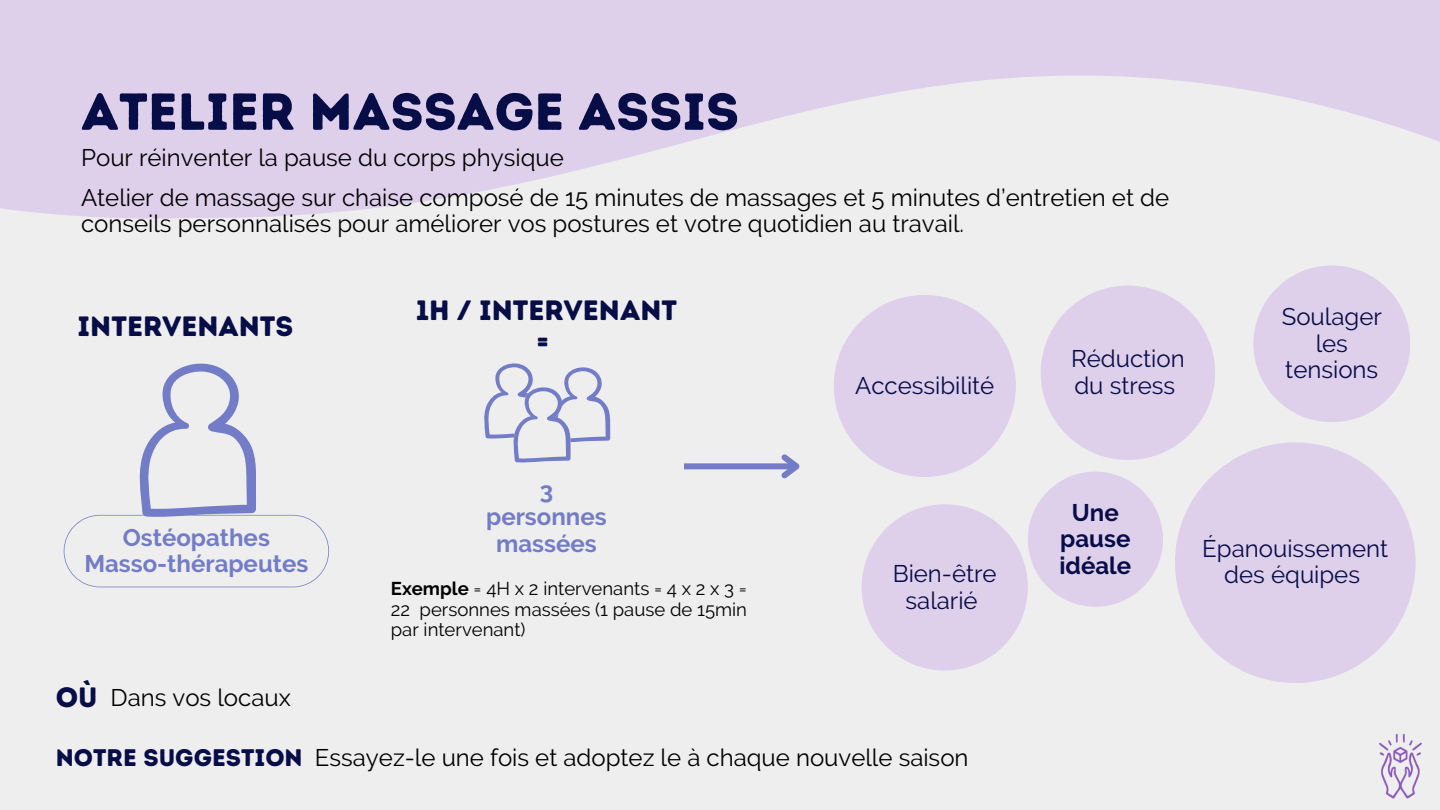
<style>
.page{position:relative;width:1440px;height:810px;background:#eee}
.page>*{position:absolute;margin:0;border:0;box-sizing:border-box;transform-origin:0 0}
.t1{font:52px "Intro Rust Base";color:#070d47}
.t2{font:28px/30.8px "Intro Rust Base";color:#070d47;text-align:center}
.t3{font:24px/26.2px "Raleway";color:#000}
.t4{font:24px/26.2px "Raleway";color:#070d47;text-align:center}
.t5{font:700 24px/26.2px "Raleway";color:#737cc7;text-align:center}
.t6{font:24px "Intro Rust Base";color:#070d47}
.t7{font:700 24px/26.2px "Raleway";color:#070d47;text-align:center}
.t8{font:18.5px/20.2px "Raleway";color:#000;text-align:justify}
.s1{font-weight:700}
</style>
<div class="page">
<svg style="left:0;top:24px;width:1440px;height:195px;fill:#decfeb"></svg>
<div style="left:0;top:0;width:1440px;height:24px;background:#decfeb"></div>
<img style="left:1379px;top:734px;width:43px;height:65px">
<div style="left:834px;top:295px;width:182px;height:182px;background:#decfeb;border-radius:50%"></div>
<div style="left:862px;top:504px;width:166px;height:166px;background:#decfeb;border-radius:50%"></div>
<div style="left:1253px;top:265px;width:157px;height:157px;background:#decfeb;border-radius:50%"></div>
<div style="left:1041px;top:286px;width:174px;height:174px;background:#decfeb;border-radius:50%"></div>
<div style="left:1175px;top:442px;width:241px;height:241px;background:#decfeb;border-radius:50%"></div>
<div style="left:1028px;top:472px;width:135px;height:135px;background:#decfeb;border-radius:50%"></div>
<svg style="left:64px;top:363px;width:265px;height:224px"></svg>
<svg style="left:484px;top:363px;width:126px;height:100px"></svg>
<div style="left:684px;top:463px;width:112px;height:6px;background:#737cc7"></div>
<svg style="left:776px;top:454px;width:24px;height:25px"></svg>
<p class="t1" style="left:81px;top:80px;width:660px">ATELIER MASSAGE ASSIS</p>
<p class="t3" style="left:81px;top:144px;width:484px">Pour réinventer la pause du corps physique</p>
<p class="t3" style="left:81px;top:184px;width:1090px">Atelier de massage sur chaise composé de 15 minutes de massages et 5 minutes d’entretien et de conseils personnalisés pour améliorer vos postures et votre quotidien au travail.</p>
<h3 class="t2" style="left:78px;top:311px;width:217px">INTERVENANTS</h3>
<h3 class="t2" style="left:416px;top:295px;width:263px">1H / INTERVENANT =</h3>
<p class="t4" style="left:855px;top:372px;width:141px">Accessibilité</p>
<h4 class="t4" style="left:1071px;top:346px;width:115px;text-align:left">Réduction du stress</h4>
<h4 class="t4" style="left:1282px;top:304px;width:102px">Soulager les tensions</h4>
<h4 class="t5" style="left:84px;top:524px;width:225px">Ostéopathes<br>Masso-thérapeutes</h4>
<p class="t2" style="left:56px;top:682px;width:43px">OÙ</p>
<p class="t3" style="left:111px;top:685px;width:182px">Dans vos locaux</p>
<h3 class="t5" style="left:486px;top:478px;width:122px">3 personnes massées</h3>
<h4 class="t8" style="left:391px;top:579px;width:358px"><span class="s1">Exemple</span> = 4H x 2 intervenants = 4 x 2 x 3 = 22 personnes massées (1 pause de 15min par intervenant)</h4>
<p class="t4" style="left:893px;top:561px;width:106px">Bien-être salarié</p>
<p class="t6" style="left:56px;top:743px;width:248px">NOTRE SUGGESTION</p>
<h2 class="t3" style="left:315px;top:744px;width:655px">Essayez-le une fois et adoptez le à chaque nouvelle saison</h2>
<h4 class="t7" style="left:1060px;top:500px;width:73px">Une pause idéale</h4>
<h4 class="t4" style="left:1202px;top:536px;width:187px">Épanouissement des équipes</h4>
</div>
